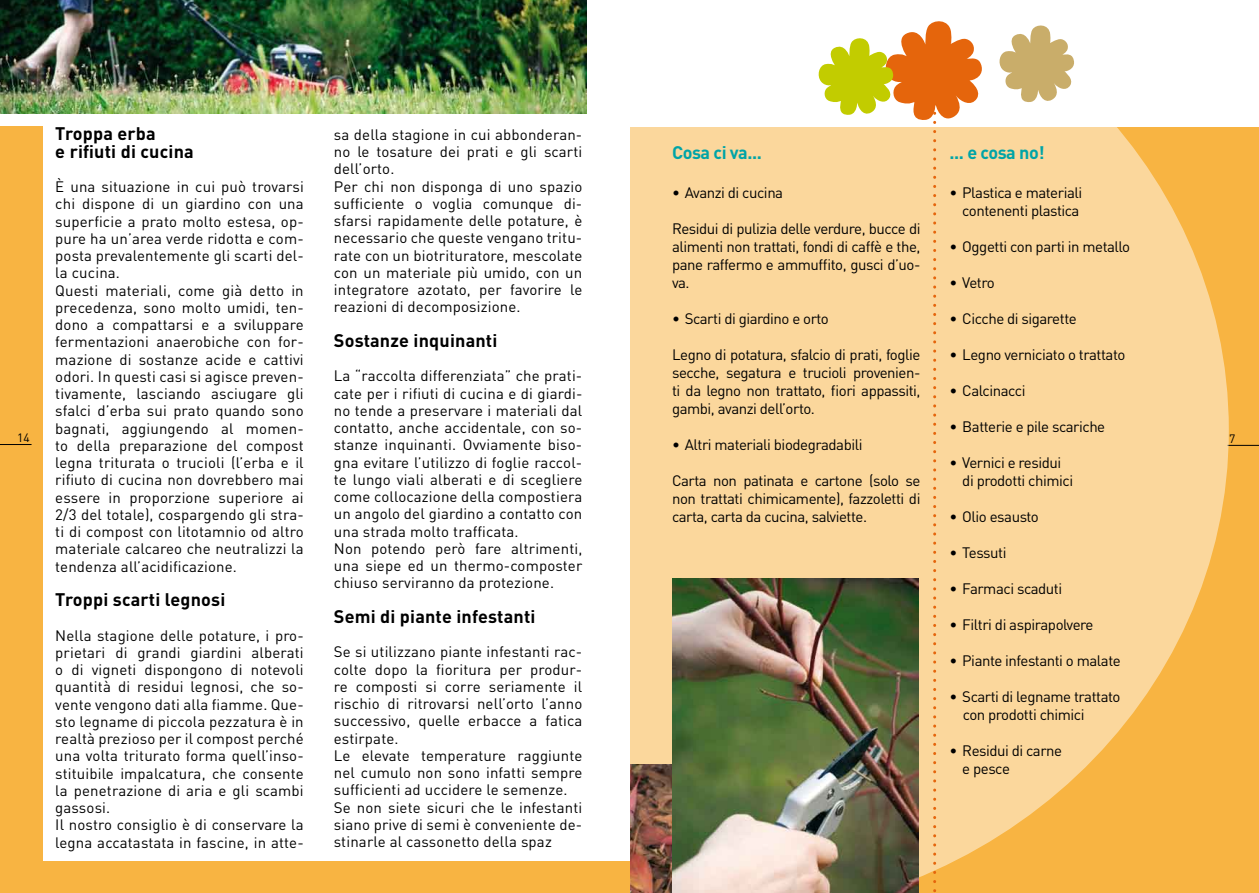
<style>
.page{position:relative;width:1259px;height:893px;background:#fff}
.page>*{position:absolute;margin:0;border:0;box-sizing:border-box;transform-origin:0 0}
.t1{font:700 18px/17.2px "DIN";letter-spacing:.01em;color:#000}
.t2{font:700 18px "DIN";letter-spacing:-.025em;color:#00a4a7}
.t3{font:15px/17.2px "DIN";letter-spacing:.01em;color:#000}
.t4{font:15px/18px "DIN";letter-spacing:-.03em;color:#000}
.t5{font:12px "DIN";color:#000}
</style>
<div class="page">
<div style="left:629px;top:128px;width:630px;height:765px;background:#f8b442"></div>
<hr style="left:1227px;top:445px;width:32px;height:1px;background:#000">
<svg style="left:629px;top:127px;width:599px;height:719px;fill:#fbd79c"></svg>
<svg style="left:999px;top:25px;width:75px;height:77px"></svg>
<svg style="left:816px;top:21px;width:167px;height:872px;background:#f7d193"></svg>
<img style="left:629px;top:764px;width:43px;height:129px">
<img style="left:672px;top:578px;width:246px;height:315px">
<div style="left:0;top:127px;width:629px;height:766px;background:#f8b442"></div>
<div style="left:43px;top:119px;width:586px;height:741px;background:#fff"></div>
<hr style="left:0;top:444px;width:32px;height:1px;background:#000">
<img style="left:0;top:0;width:587px;height:114px">
<p class="t5" style="left:17px;top:431px;width:14px">14</p>
<p class="t1" style="left:55px;top:124px;width:140px">Troppa erba<br>e rifiuti di cucina</p>
<p class="t3" style="left:55px;top:178px;width:250px">È una situazione in cui può trovarsi chi dispone di un giardino con una superficie a prato molto estesa, op&shy;pure ha un’area verde ridotta e com&shy;posta prevalentemente gli scarti del&shy;la cucina.<br>Questi materiali, come già detto in precedenza, sono molto umidi, ten&shy;dono a compattarsi e a sviluppare fermentazioni anaerobiche con for&shy;mazione di sostanze acide e cattivi odori. In questi casi si agisce preven&shy;tivamente, lasciando asciugare gli sfalci d’erba sui prato quando sono bagnati, aggiungendo al momen&shy;to della preparazione del compost legna triturata o trucioli (l’erba e il rifiuto di cucina non dovrebbero mai essere in proporzione superiore ai 2/3 del totale), cospargendo gli stra&shy;ti di compost con litotamnio od altro materiale calcareo che neutralizzi la tendenza all’acidificazione.</p>
<p class="t1" style="left:55px;top:590px;width:172px">Troppi scarti legnosi</p>
<p class="t3" style="left:55px;top:626px;width:250px">Nella stagione delle potature, i pro&shy;prietari di grandi giardini alberati o di vigneti dispongono di notevoli quantità di residui legnosi, che so&shy;vente vengono dati alla fiamme. Que&shy;sto legname di piccola pezzatura è in realtà prezioso per il compost perché una volta triturato forma quell’inso&shy;stituibile impalcatura, che consente la penetrazione di aria e gli scambi gassosi.<br>Il nostro consiglio è di conservare la legna accatastata in fascine, in atte-</p>
<p class="t3" style="left:334px;top:125px;width:250px">sa della stagione in cui abbonderan&shy;no le tosature dei prati e gli scarti dell’orto.<br>Per chi non disponga di uno spazio sufficiente o voglia comunque di&shy;sfarsi rapidamente delle potature, è necessario che queste vengano tritu&shy;rate con un biotrituratore, mescolate con un materiale più umido, con un integratore azotato, per favorire le reazioni di decomposizione.</p>
<p class="t1" style="left:334px;top:331px;width:165px">Sostanze inquinanti</p>
<p class="t3" style="left:334px;top:367px;width:250px">La “raccolta differenziata” che prati&shy;cate per i rifiuti di cucina e di giardi&shy;no tende a preservare i materiali dal contatto, anche accidentale, con so&shy;stanze inquinanti. Ovviamente biso&shy;gna evitare l’utilizzo di foglie raccol&shy;te lungo viali alberati e di scegliere come collocazione della compostiera un angolo del giardino a contatto con una strada molto trafficata.<br>Non potendo però fare altrimenti, una siepe ed un thermo-composter chiuso serviranno da protezione.</p>
<p class="t1" style="left:334px;top:607px;width:203px">Semi di piante infestanti</p>
<p class="t3" style="left:334px;top:643px;width:250px">Se si utilizzano piante infestanti rac&shy;colte dopo la fioritura per produr&shy;re composti si corre seriamente il rischio di ritrovarsi nell’orto l’anno successivo, quelle erbacce a fatica estirpate.<br>Le elevate temperature raggiunte nel cumulo non sono infatti sempre sufficienti ad uccidere le semenze.<br>Se non siete sicuri che le infestanti siano prive di semi è conveniente de&shy;stinarle al cassonetto della spaz</p>
<p class="t2" style="left:672px;top:141px;width:91px">Cosa ci va...</p>
<p class="t4" style="left:672px;top:183px;width:113px">• Avanzi di cucina</p>
<p class="t3" style="left:672px;top:219px;width:250px;line-height:18px;text-align:justify">Residui di pulizia delle verdure, bucce di alimenti non trattati, fondi di caffè e the, pane raffermo e ammuffito, gusci d’uo&shy;va.</p>
<p class="t4" style="left:672px;top:309px;width:158px">• Scarti di giardino e orto</p>
<p class="t3" style="left:672px;top:345px;width:250px;line-height:18px;text-align:justify">Legno di potatura, sfalcio di prati, foglie secche, segatura e trucioli provenien&shy;ti da legno non trattato, fiori appassiti, gambi, avanzi dell’orto.</p>
<p class="t4" style="left:672px;top:435px;width:192px">• Altri materiali biodegradabili</p>
<p class="t3" style="left:672px;top:471px;width:250px;line-height:18px;text-align:justify">Carta non patinata e cartone (solo se non trattati chimicamente), fazzoletti di carta, carta da cucina, salviette.</p>
<p class="t2" style="left:949px;top:141px;width:96px">... e cosa no!</p>
<p class="t4" style="left:949px;top:183px;width:134px;text-align:right">• Plastica e materiali contenenti plastica</p>
<p class="t4" style="left:949px;top:237px;width:182px">• Oggetti con parti in metallo</p>
<p class="t3" style="left:949px;top:274px;width:47px">• Vetro</p>
<p class="t4" style="left:949px;top:309px;width:129px">• Cicche di sigarette</p>
<p class="t4" style="left:949px;top:345px;width:177px">• Legno verniciato o trattato</p>
<p class="t4" style="left:949px;top:381px;width:77px">• Calcinacci</p>
<p class="t4" style="left:949px;top:417px;width:157px">• Batterie e pile scariche</p>
<p class="t4" style="left:962px;top:453px;width:112px;text-indent:-13px">• Vernici e residui di prodotti chimici</p>
<p class="t4" style="left:949px;top:507px;width:91px">• Olio esausto</p>
<p class="t4" style="left:949px;top:543px;width:58px">• Tessuti</p>
<p class="t4" style="left:949px;top:579px;width:114px">• Farmaci scaduti</p>
<p class="t4" style="left:949px;top:615px;width:145px">• Filtri di aspirapolvere</p>
<p class="t4" style="left:949px;top:651px;width:173px">• Piante infestanti o malate</p>
<p class="t4" style="left:962px;top:687px;width:159px;text-indent:-13px">• Scarti di legname trattato con prodotti chimici</p>
<p class="t4" style="left:962px;top:741px;width:101px;text-indent:-13px">• Residui di carne e pesce</p>
<p class="t5" style="left:1229px;top:431px;width:8px">7</p>
</div>
